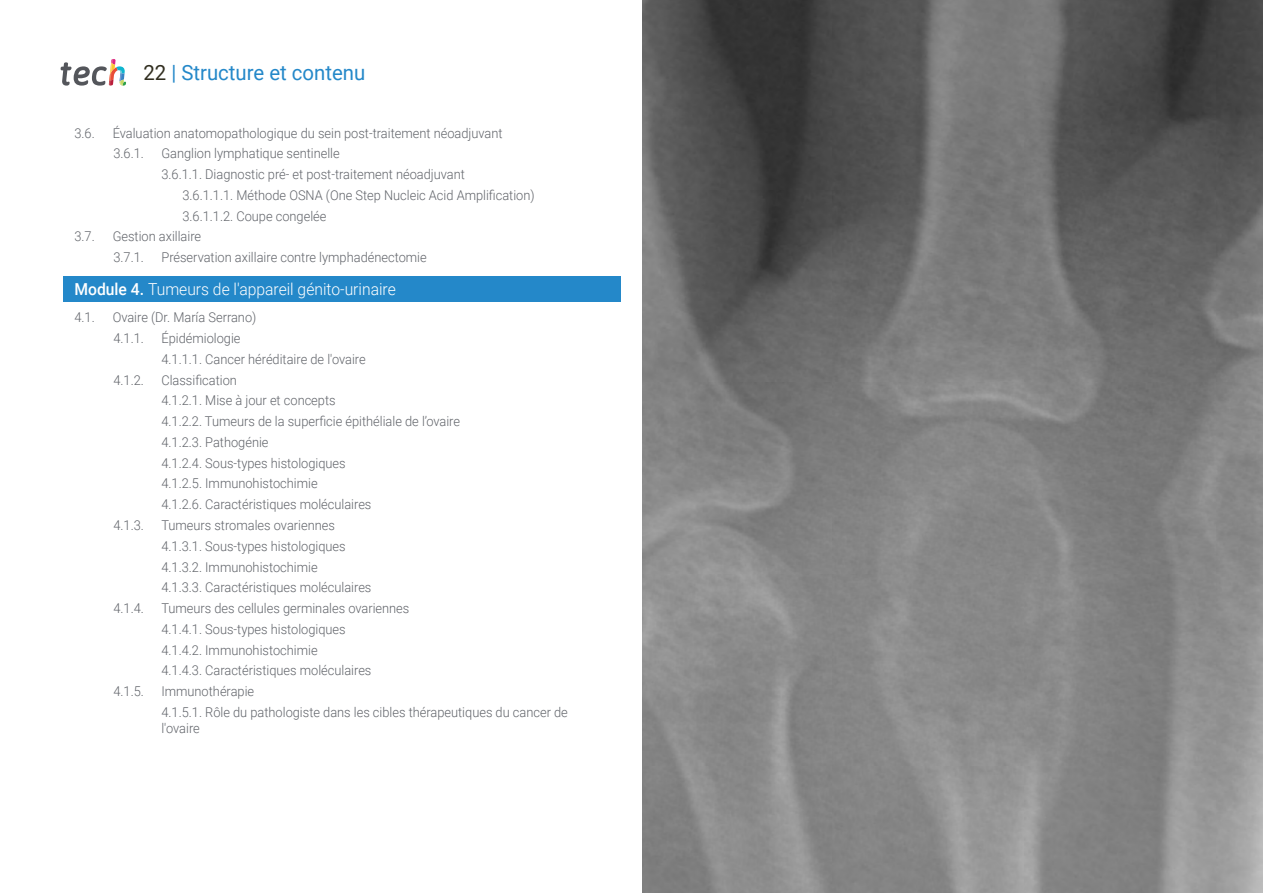
<style>
.page{position:relative;width:1263px;height:893px;background:#fff}
.page>*{position:absolute;margin:0;border:0;box-sizing:border-box;transform-origin:0 0}
.t1{font:21px "Roboto";color:#2488c9}
.t2{font:300 16.5px "Roboto";color:#fff;scale:.95 1}
.t3{font:300 13.5px/20.7px "Roboto";color:#61646a;scale:.95 1}
.s1{color:#312e20}
.s2{font-weight:500}
</style>
<div class="page">
<svg style="left:61px;top:59px;width:65px;height:27px"></svg>
<div style="left:63px;top:277px;width:558px;height:25px;background:#2488c9"></div>
<img style="left:642px;top:0;width:621px;height:893px">
<h1 class="t1" style="left:144px;top:57px;width:223px"><span class="s1">22</span> | Structure et contenu</h1>
<p class="t3" style="left:74px;top:122px;width:23px">3.6.</p>
<p class="t3" style="left:113px;top:122px;width:412px">Évaluation anatomopathologique du sein post-traitement néoadjuvant<br>3.6.1.</p>
<p class="t3" style="left:161px;top:143px;width:189px">Ganglion lymphatique sentinelle</p>
<p class="t3" style="left:161px;top:164px;width:321px">3.6.1.1. Diagnostic pré- et post-traitement néoadjuvant</p>
<p class="t3" style="left:182px;top:184px;width:372px">3.6.1.1.1. Méthode OSNA (One Step Nucleic Acid Amplification)</p>
<p class="t3" style="left:182px;top:205px;width:153px">3.6.1.1.2. Coupe congelée</p>
<p class="t3" style="left:74px;top:226px;width:23px">3.7.</p>
<p class="t3" style="left:113px;top:226px;width:95px">Gestion axillaire<br>3.7.1.</p>
<p class="t3" style="left:161px;top:247px;width:281px">Préservation axillaire contre lymphadénectomie</p>
<p class="t2" style="left:74px;top:278px;width:340px"><span class="s2">Module 4.</span> Tumeurs de l'appareil génito-urinaire</p>
<p class="t3" style="left:74px;top:307px;width:23px">4.1.</p>
<p class="t3" style="left:113px;top:307px;width:153px">Ovaire (Dr. María Serrano)<br>4.1.1.</p>
<p class="t3" style="left:161px;top:328px;width:217px">Épidémiologie<br>4.1.1.1. Cancer héréditaire de l'ovaire</p>
<p class="t3" style="left:113px;top:369px;width:34px">4.1.2.</p>
<p class="t3" style="left:161px;top:369px;width:316px">Classification<br>4.1.2.1. Mise à jour et concepts<br>4.1.2.2. Tumeurs de la superficie épithéliale de l’ovaire 4.1.2.3. Pathogénie<br>4.1.2.4. Sous-types histologiques<br>4.1.2.5. Immunohistochimie<br>4.1.2.6. Caractéristiques moléculaires</p>
<p class="t3" style="left:113px;top:514px;width:34px">4.1.3.</p>
<p class="t3" style="left:161px;top:514px;width:223px">Tumeurs stromales ovariennes 4.1.3.1. Sous-types histologiques 4.1.3.2. Immunohistochimie<br>4.1.3.3. Caractéristiques moléculaires</p>
<p class="t3" style="left:113px;top:597px;width:34px">4.1.4.</p>
<p class="t3" style="left:161px;top:597px;width:262px">Tumeurs des cellules germinales ovariennes 4.1.4.1. Sous-types histologiques<br>4.1.4.2. Immunohistochimie<br>4.1.4.3. Caractéristiques moléculaires</p>
<p class="t3" style="left:113px;top:680px;width:34px">4.1.5.</p>
<p class="t3" style="left:161px;top:680px;width:429px">Immunothérapie<br>4.1.5.1. Rôle du pathologiste dans les cibles thérapeutiques du cancer de</p>
<p class="t3" style="left:161px;top:718px;width:42px">l'ovaire</p>
</div>
